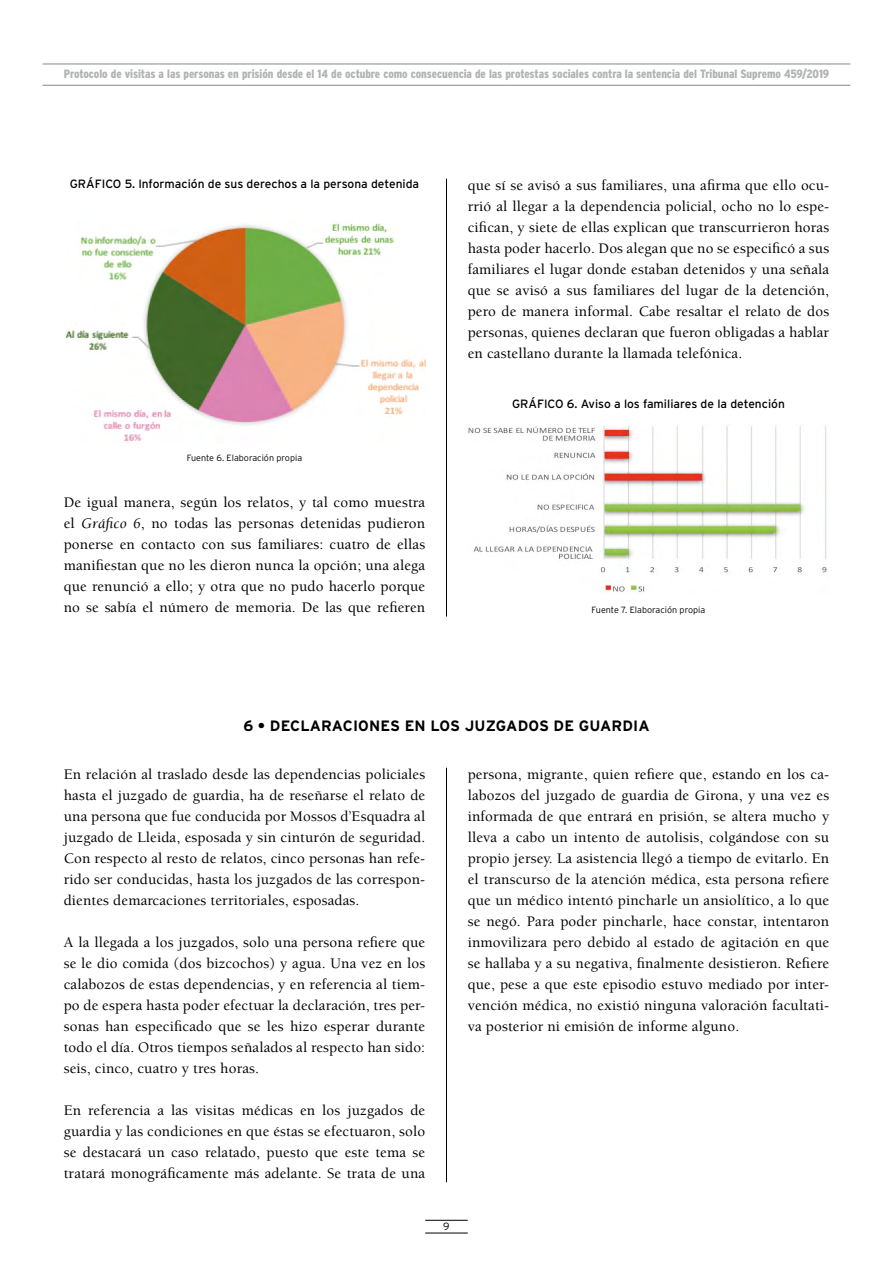
<style>
.page{position:relative;width:893px;height:1263px;background:#fff}
.page>*{position:absolute;margin:0;border:0;box-sizing:border-box;transform-origin:0 0}
.t1{font:500 15px/21px "Berkeley";letter-spacing:.01em;color:#000;text-align:justify}
.t2{font:700 15px "Interstate";letter-spacing:.01em;color:#000}
.t3{font:900 condensed 12px "Interstate";letter-spacing:-.005em;color:#b1b3b4}
.t4{font:12px "Interstate";color:#000}
.t5{font:300 10.5px "Interstate";color:#000}
.t6{font:300 9px "Interstate";color:#000}
.s1{font-weight:400;font-style:italic}
</style>
<div class="page">
<hr style="left:43px;top:85px;width:807px;height:1px;background:#87888a">
<hr style="left:425px;top:1233px;width:43px;height:1px;background:#000">
<hr style="left:425px;top:1220px;width:43px;height:1px;background:#000">
<hr style="left:43px;top:64px;width:807px;height:1px;background:#87888a">
<hr style="left:446px;top:179px;width:1px;height:438px;background:#000">
<img style="left:468px;top:425px;width:359px;height:167px">
<img style="left:65px;top:223px;width:360px;height:219px">
<hr style="left:446px;top:768px;width:1px;height:414px;background:#000">
<p class="t3" style="left:64px;top:67px;width:767px">Protocolo de visitas a las personas en prisión desde el 14 de octubre como consecuencia de las protestas sociales contra la sentencia del Tribunal Supremo 459/2019</p>
<p class="t4" style="left:70px;top:177px;width:351px">GRÁFICO 5. Información de sus derechos a la persona detenida</p>
<p class="t6" style="left:187px;top:453px;width:117px">Fuente 6. Elaboración propia</p>
<p class="t1" style="left:64px;top:492px;width:363px">De igual manera, según los relatos, y tal como muestra el <span class="s1">Gráfico 6</span>, no todas las personas detenidas pudieron ponerse en contacto con sus familiares: cuatro de ellas manifiestan que no les dieron nunca la opción; una alega que renunció a ello; y otra que no pudo hacerlo porque no se sabía el número de memoria. De las que refieren</p>
<p class="t1" style="left:468px;top:175px;width:363px">que sí se avisó a sus familiares, una afirma que ello ocu&shy;rrió al llegar a la dependencia policial, ocho no lo espe&shy;cifican, y siete de ellas explican que transcurrieron horas hasta poder hacerlo. Dos alegan que no se especificó a sus familiares el lugar donde estaban detenidos y una señala que se avisó a sus familiares del lugar de la detención, pero de manera informal. Cabe resaltar el relato de dos personas, quienes declaran que fueron obligadas a hablar en castellano durante la llamada telefónica.</p>
<p class="t4" style="left:512px;top:397px;width:274px">GRÁFICO 6. Aviso a los familiares de la detención</p>
<p class="t6" style="left:592px;top:605px;width:115px">Fuente 7. Elaboración propia</p>
<p class="t2" style="left:243px;top:718px;width:408px">6 • DECLARACIONES EN LOS JUZGADOS DE GUARDIA</p>
<p class="t1" style="left:468px;top:764px;width:363px">persona, migrante, quien refiere que, estando en los ca&shy;labozos del juzgado de guardia de Girona, y una vez es informada de que entrará en prisión, se altera mucho y lleva a cabo un intento de autolisis, colgándose con su propio jersey. La asistencia llegó a tiempo de evitarlo. En el transcurso de la atención médica, esta persona refiere que un médico intentó pincharle un ansiolítico, a lo que se negó. Para poder pincharle, hace constar, intentaron inmovilizara pero debido al estado de agitación en que se hallaba y a su negativa, finalmente desistieron. Refiere que, pese a que este episodio estuvo mediado por inter&shy;vención médica, no existió ninguna valoración facultati&shy;va posterior ni emisión de informe alguno.</p>
<p class="t1" style="left:64px;top:764px;width:363px">En relación al traslado desde las dependencias policiales hasta el juzgado de guardia, ha de reseñarse el relato de una persona que fue conducida por Mossos d’Esquadra al juzgado de Lleida, esposada y sin cinturón de seguridad.<br>Con respecto al resto de relatos, cinco personas han refe&shy;rido ser conducidas, hasta los juzgados de las correspon&shy;dientes demarcaciones territoriales, esposadas.</p>
<p class="t1" style="left:64px;top:932px;width:363px">A la llegada a los juzgados, solo una persona refiere que se le dio comida (dos bizcochos) y agua. Una vez en los calabozos de estas dependencias, y en referencia al tiem&shy;po de espera hasta poder efectuar la declaración, tres per&shy;sonas han especificado que se les hizo esperar durante todo el día. Otros tiempos señalados al respecto han sido: seis, cinco, cuatro y tres horas.</p>
<p class="t1" style="left:64px;top:1100px;width:363px">En referencia a las visitas médicas en los juzgados de guardia y las condiciones en que éstas se efectuaron, solo se destacará un caso relatado, puesto que este tema se tratará monográficamente más adelante. Se trata de una</p>
<p class="t5" style="left:443px;top:1221px;width:8px">9</p>
</div>
